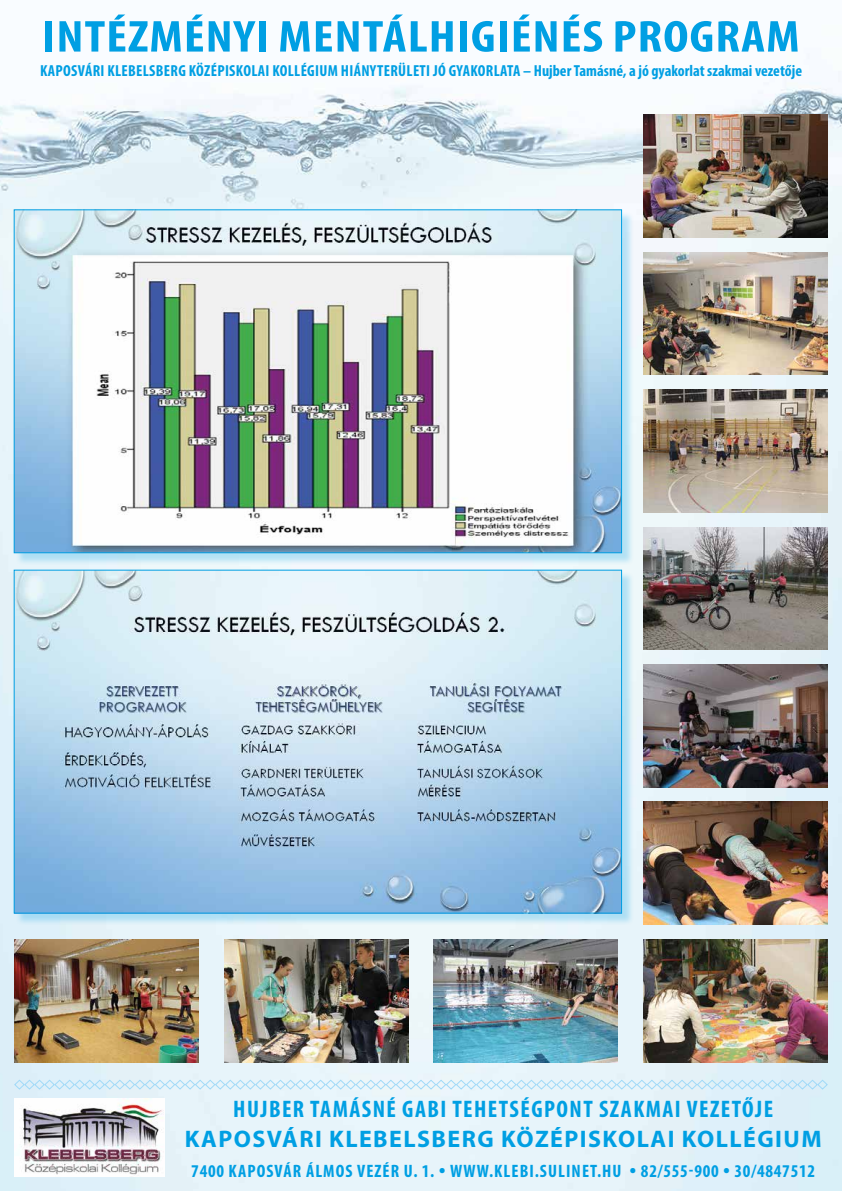
<style>
.page{position:relative;width:842px;height:1191px;background:#fff}
.page>*{position:absolute;margin:0;border:0;box-sizing:border-box;transform-origin:0 0}
.t1{font:700 condensed 45px "Myriad Pro";letter-spacing:.02em;color:#009fe3;scale:1.17 1}
.t2{font:700 condensed 24px "Myriad Pro";letter-spacing:.06em;color:#009fe3}
.t3{font:700 24px "Myriad Pro";letter-spacing:.06em;color:#009fe3}
.t4{font:700 condensed 18px "Myriad Pro";letter-spacing:.06em;color:#009fe3}
.t5{font:700 condensed 16px "Myriad Pro";letter-spacing:.02em;color:#009fe3}
.s1{font-size:24px}
</style>
<div class="page">
<img style="left:0;top:54px;width:842px;height:1137px">
<img style="left:14px;top:1099px;width:151px;height:77px">
<svg style="left:14px;top:1079px;width:814px;height:11px;background:#d4ecf9"></svg>
<div style="left:16px;top:211px;width:618px;height:354px;background:#009fe3;opacity:.25"></div>
<img style="left:16px;top:212px;width:604px;height:339px">
<div style="left:16px;top:571px;width:618px;height:354px;background:#009fe3;opacity:.25"></div>
<img style="left:16px;top:572px;width:604px;height:339px">
<img style="left:644px;top:115px;width:184px;height:122px">
<img style="left:644px;top:252px;width:184px;height:123px">
<img style="left:644px;top:390px;width:184px;height:122px">
<img style="left:644px;top:527px;width:184px;height:123px">
<img style="left:644px;top:664px;width:184px;height:123px">
<img style="left:644px;top:802px;width:184px;height:122px">
<img style="left:644px;top:939px;width:184px;height:123px">
<img style="left:14px;top:939px;width:184px;height:123px">
<img style="left:224px;top:939px;width:184px;height:123px">
<img style="left:434px;top:939px;width:184px;height:123px">
<h1 class="t1" style="left:42px;top:8px;width:649px">INTÉZMÉNYI MENTÁLHIGIÉNÉS PROGRAM</h1>
<p class="t5" style="left:40px;top:61px;width:763px">KAPOSVÁRI KLEBELSBERG KÖZÉPISKOLAI KOLLÉGIUM HIÁNYTERÜLETI JÓ GYAKORLATA – Hujber Tamásné, a jó gyakorlat szakmai vezetője</p>
<h2 class="t2" style="left:233px;top:1094px;width:541px">HUJBER TAMÁSNÉ GABI TEHETSÉGPONT SZAKMAI VEZETŐJE</h2>
<h2 class="t3" style="left:185px;top:1123px;width:638px">KAPOSVÁRI KLEBELSBERG KÖZÉPISKOLAI KOLLÉGIUM</h2>
<p class="t4" style="left:191px;top:1159px;width:625px">7400 KAPOSVÁR ÁLMOS VEZÉR U. 1. <span class="s1">•</span> WWW.KLEBI.SULINET.HU <span class="s1">•</span> 82/555-900 <span class="s1">•</span> 30/4847512</p>
</div>
